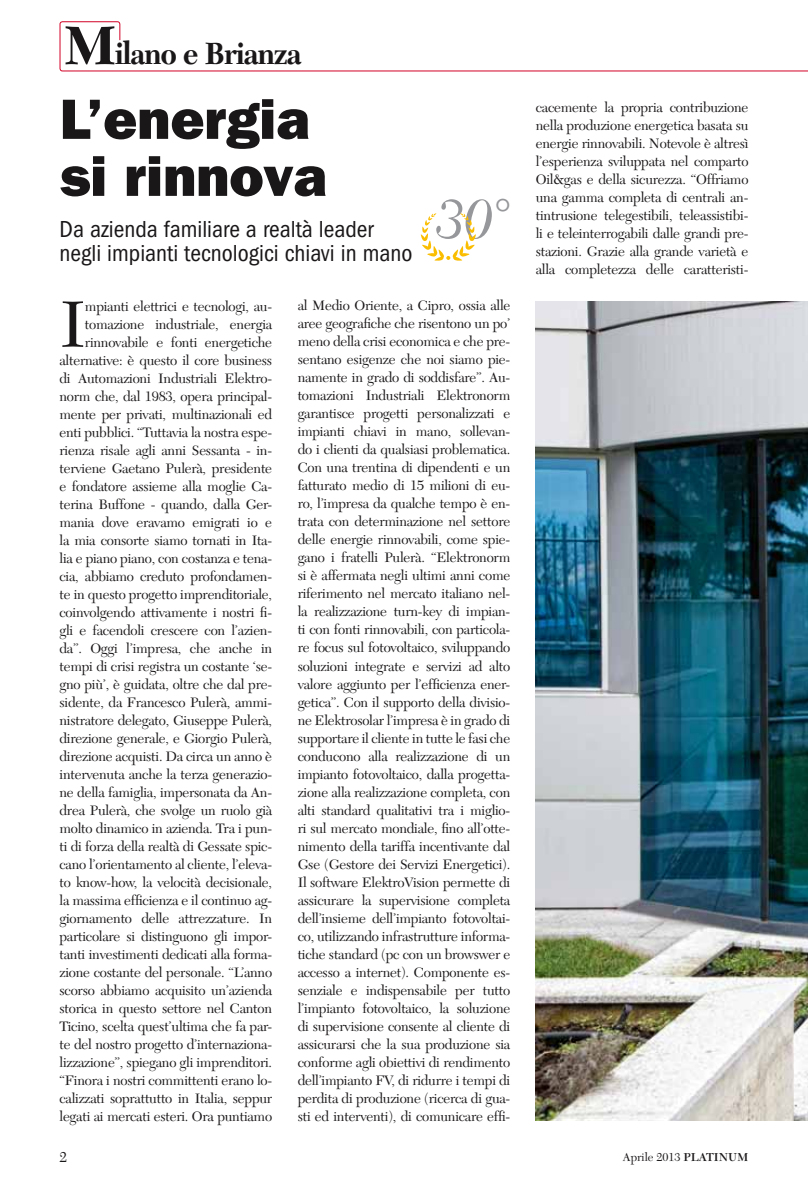
<style>
.page{position:relative;width:808px;height:1191px;background:#fff}
.page>*{position:absolute;margin:0;border:0;box-sizing:border-box;transform-origin:0 0}
.t1{font:67.95px "New Caledonia LT Std";color:#1a1718}
.t2{font:italic 58.05px "New Caledonia LT Std";color:#96979a}
.t3{font:57px/57px "ITC Franklin Gothic Std Hvy";color:#1a1718}
.t4{font:700 31.95px "New Caledonia LT Std";letter-spacing:-.03em;color:#1a1718;scale:.9 1}
.t5{font:condensed 24px/24px "ITC Franklin Gothic Std";color:#1a1718}
.t6{font:15px "New Caledonia LT Std";color:#1a1718}
.t7{font:14.25px/18px "New Caledonia LT Std";letter-spacing:-.015em;color:#1a1718;text-align:justify}
.t8{font:12px "New Caledonia LT Std";color:#1a1718}
.s1{font-size:56.4px}
.s2{font-weight:600}
</style>
<div class="page">
<svg style="left:59px;top:21px;width:749px;height:51px"></svg>
<img style="left:536px;top:301px;width:272px;height:819px">
<svg style="left:421px;top:213px;width:55px;height:48px"></svg>
<h3 class="t4" style="left:64px;top:35px;width:266px"><span class="s1">M</span>ilano e Brianza</h3>
<h3 class="t3" style="left:60px;top:91px;width:269px">L’energia si rinnova</h3>
<h3 class="t5" style="left:60px;top:217px;width:355px">Da azienda familiare a realtà leader negli impianti tecnologici chiavi in mano</h3>
<h1 class="t1" style="left:60px;top:284px;width:28px">I</h1>
<h2 class="t2" style="left:436px;top:187px;width:77px">30<sup>°</sup></h2>
<p class="t7" style="left:60px;top:297px;width:214px;text-align:right">mpianti elettrici e tecnologi, au&shy;tomazione industriale, energia rinnovabile e fonti energetiche alternative: è questo il core business di Automazioni Industriali Elektro&shy;norm che, dal 1983, opera principal&shy;mente per privati, multinazionali ed enti pubblici. “Tuttavia la nostra espe&shy;rienza risale agli anni Sessanta - in&shy;terviene Gaetano Pulerà, presidente e fondatore assieme alla moglie Ca&shy;terina Buffone - quando, dalla Ger&shy;mania dove eravamo emigrati io e la mia consorte siamo tornati in Ita&shy;lia e piano piano, con costanza e tena&shy;cia, abbiamo creduto profondamen&shy;te in questo progetto imprenditoriale, coinvolgendo attivamente i nostri fi&shy;gli e facendoli crescere con l’azien&shy;da”. Oggi l’impresa, che anche in tempi di crisi registra un costante ‘se&shy;gno più’, è guidata, oltre che dal pre&shy;sidente, da Francesco Pulerà, ammi&shy;nistratore delegato, Giuseppe Pulerà, direzione generale, e Giorgio Pulerà, direzione acquisti. Da circa un anno è intervenuta anche la terza generazio&shy;ne della famiglia, impersonata da An&shy;drea Pulerà, che svolge un ruolo già molto dinamico in azienda. Tra i pun&shy;ti di forza della realtà di Gessate spic&shy;cano l’orientamento al cliente, l’eleva&shy;to know-how, la velocità decisionale, la massima efficienza e il continuo ag&shy;giornamento delle attrezzature. In particolare si distinguono gli impor&shy;tanti investimenti dedicati alla forma&shy;zione costante del personale. “L’anno scorso abbiamo acquisito un’azienda storica in questo settore nel Canton Ticino, scelta quest’ultima che fa par&shy;te del nostro progetto d’internaziona&shy;lizzazione”, spiegano gli imprenditori. “Finora i nostri committenti erano lo&shy;calizzati soprattutto in Italia, seppur legati ai mercati esteri. Ora puntiamo</p>
<p class="t7" style="left:298px;top:297px;width:214px">al Medio Oriente, a Cipro, ossia alle aree geografiche che risentono un po’ meno della crisi economica e che pre&shy;sentano esigenze che noi siamo pie&shy;namente in grado di soddisfare”. Au&shy;tomazioni Industriali Elektronorm garantisce progetti personalizzati e impianti chiavi in mano, sollevan&shy;do i clienti da qualsiasi problematica.<br>Con una trentina di dipendenti e un fatturato medio di 15 milioni di eu&shy;ro, l’impresa da qualche tempo è en&shy;trata con determinazione nel settore delle energie rinnovabili, come spie&shy;gano i fratelli Pulerà. “Elektronorm si è affermata negli ultimi anni come riferimento nel mercato italiano nel&shy;la realizzazione turn-key di impian&shy;ti con fonti rinnovabili, con particola&shy;re focus sul fotovoltaico, sviluppando soluzioni integrate e servizi ad alto valore aggiunto per l’efficienza ener&shy;getica”. Con il supporto della divisio&shy;ne Elektrosolar l’impresa è in grado di supportare il cliente in tutte le fasi che conducono alla realizzazione di un impianto fotovoltaico, dalla progetta&shy;zione alla realizzazione completa, con alti standard qualitativi tra i miglio&shy;ri sul mercato mondiale, fino all’otte&shy;nimento della tariffa incentivante dal Gse (Gestore dei Servizi Energetici).<br>Il software ElektroVision permette di assicurare la supervisione completa dell’insieme dell’impianto fotovoltai&shy;co, utilizzando infrastrutture informa&shy;tiche standard (pc con un browswer e accesso a internet). Componente es&shy;senziale e indispensabile per tutto l’impianto fotovoltaico, la soluzione di supervisione consente al cliente di assicurarsi che la sua produzione sia conforme agli obiettivi di rendimento dell’impianto FV, di ridurre i tempi di perdita di produzione (ricerca di gua&shy;sti ed interventi), di comunicare effi-</p>
<p class="t7" style="left:536px;top:99px;width:214px">cacemente la propria contribuzione nella produzione energetica basata su energie rinnovabili. Notevole è altresì l’esperienza sviluppata nel comparto Oil&amp;gas e della sicurezza. “Offriamo una gamma completa di centrali an&shy;tintrusione telegestibili, teleassistibi&shy;li e teleinterrogabili dalle grandi pre&shy;stazioni. Grazie alla grande varietà e alla completezza delle caratteristi-</p>
<p class="t6" style="left:60px;top:1148px;width:9px">2</p>
<p class="t8" style="left:623px;top:1150px;width:127px">Aprile 2013 <span class="s2">PLATINUM</span></p>
</div>
